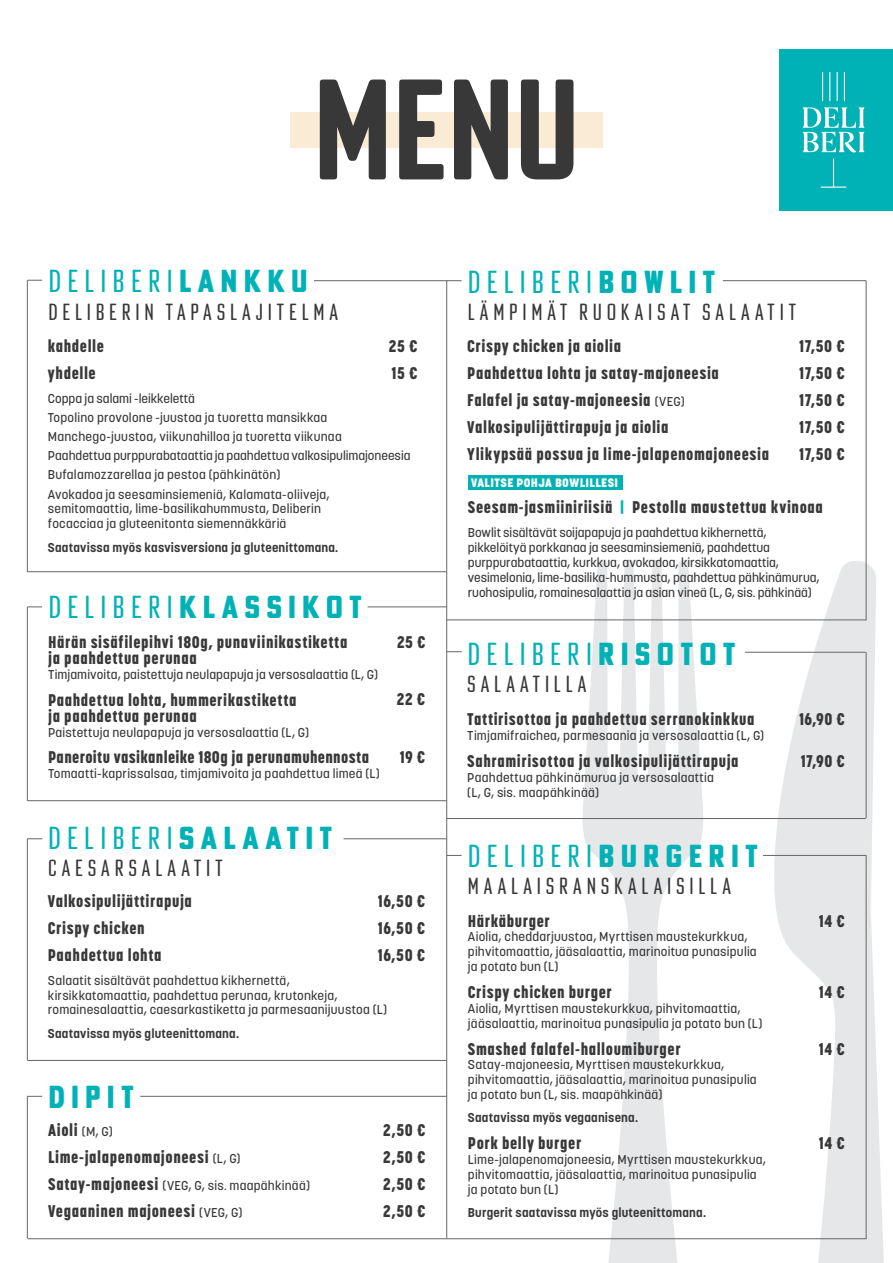
<style>
.page{position:relative;width:893px;height:1263px;background:#fff}
.page>*{position:absolute;margin:0;border:0;box-sizing:border-box;transform-origin:0 0}
.t1{font:700 139.65px "Poster Gothic Round Ex Cond ATF";color:#383839}
.t2{font:31.2px "Poster Gothic Round Ex Cond ATF";letter-spacing:.19em;color:#00b2b6}
.t3{font:800 31.2px "Poster Gothic Round Ex Cond ATF";letter-spacing:.195em;color:#00b2b6}
.t4{font:22.8px "Poster Gothic Round Ex Cond ATF";letter-spacing:.2em;color:#383839}
.t5{font:800 16.8px/26.8px "Korolev Condensed";letter-spacing:.035em;color:#383839}
.t6{font:500 12.75px/14.9px "Korolev";letter-spacing:.015em;color:#383839}
.t7{font:500 12.75px/14.9px "Korolev";letter-spacing:-.005em;color:#383839}
.t8{font:700 12.75px "Korolev";letter-spacing:.015em;color:#383839}
.t9{font:800 12.15px "Korolev";letter-spacing:.035em;color:#fff}
.s1{font-weight:800}
.s2{font-weight:400}
.s3{font-family:"Korolev";font-weight:500;font-size:12.75px}
.s4{font-family:"Korolev Condensed";font-weight:800;font-size:16.8px}
.s5{color:#00b2b6}
</style>
<div class="page">
<div style="left:290px;top:112px;width:313px;height:35px;background:#f9ebd4"></div>
<div style="left:780px;top:49px;width:113px;height:162px;background:#00b2b5"></div>
<svg style="left:821px;top:158px;width:25px;height:30px"></svg>
<svg style="left:829px;top:72px;width:1px;height:29px"></svg>
<svg style="left:822px;top:72px;width:1px;height:29px"></svg>
<svg style="left:837px;top:72px;width:1px;height:29px"></svg>
<svg style="left:844px;top:72px;width:1px;height:29px"></svg>
<svg style="left:803px;top:107px;width:61px;height:45px"></svg>
<svg style="left:753px;top:559px;width:131px;height:704px"></svg>
<svg style="left:580px;top:560px;width:126px;height:703px"></svg>
<hr style="left:446px;top:281px;width:1px;height:957px;background:#666669">
<hr style="left:866px;top:281px;width:1px;height:339px;background:#666669">
<svg style="left:28px;top:607px;width:14px;height:1px"></svg>
<svg style="left:27px;top:838px;width:15px;height:1px"></svg>
<svg style="left:447px;top:280px;width:14px;height:1px"></svg>
<svg style="left:28px;top:280px;width:14px;height:1px"></svg>
<hr style="left:27px;top:280px;width:1px;height:292px;background:#666669">
<hr style="left:27px;top:571px;width:420px;height:1px;background:#666669">
<svg style="left:447px;top:855px;width:14px;height:1px"></svg>
<hr style="left:447px;top:620px;width:419px;height:1px;background:#666669">
<hr style="left:446px;top:818px;width:420px;height:1px;background:#666669">
<hr style="left:28px;top:800px;width:419px;height:1px;background:#666669">
<hr style="left:28px;top:1238px;width:838px;height:1px;background:#666669">
<hr style="left:27px;top:607px;width:1px;height:194px;background:#666669">
<hr style="left:27px;top:839px;width:1px;height:221px;background:#666669">
<hr style="left:866px;top:652px;width:1px;height:166px;background:#666669">
<hr style="left:866px;top:856px;width:1px;height:383px;background:#666669">
<hr style="left:763px;top:855px;width:103px;height:1px;background:#666669">
<hr style="left:723px;top:280px;width:143px;height:1px;background:#666669">
<hr style="left:314px;top:280px;width:133px;height:1px;background:#666669">
<hr style="left:343px;top:838px;width:104px;height:1px;background:#666669">
<hr style="left:368px;top:607px;width:79px;height:1px;background:#666669">
<div style="left:468px;top:475px;width:155px;height:15px;background:#00b2b6"></div>
<hr style="left:27px;top:1060px;width:419px;height:1px;background:#666669">
<svg style="left:28px;top:1096px;width:14px;height:1px"></svg>
<hr style="left:140px;top:1096px;width:306px;height:1px;background:#666669">
<svg style="left:446px;top:651px;width:16px;height:1px"></svg>
<hr style="left:745px;top:652px;width:121px;height:1px;background:#666669">
<hr style="left:27px;top:1096px;width:1px;height:142px;background:#666669">
<h1 class="t1" style="left:312px;top:39px;width:271px">MENU</h1>
<h2 class="t2" style="left:48px;top:262px;width:261px">DELIBERI<span class="s1">LANKKU</span></h2>
<h3 class="t4" style="left:48px;top:298px;width:292px">DELIBERIN TAPASLAJITELMA</h3>
<h3 class="t5" style="left:48px;top:333px;width:58px">kahdelle yhdelle</h3>
<p class="t6" style="left:48px;top:389px;width:364px;line-height:19px">Coppa ja salami -leikkelettä<br>Topolino provolone -juustoa ja tuoretta mansikkaa Manchego-juustoa, viikunahilloa ja tuoretta viikunaa<br>Paahdettua purppurabataattia ja paahdettua valkosipulimajoneesia Bufalamozzarellaa ja pestoa (pähkinätön)<br>Avokadoa ja seesaminsiemeniä, Kalamata-oliiveja,</p>
<p class="t6" style="left:48px;top:501px;width:275px">semitomaattia, lime-basilikahummusta, Deliberin focacciaa ja gluteenitonta siemennäkkäriä</p>
<p class="t8" style="left:48px;top:539px;width:292px">Saatavissa myös kasvisversiona ja gluteenittomana.</p>
<h3 class="t5" style="left:389px;top:332px;width:30px">25 €<br>15 €</h3>
<h2 class="t3" style="left:48px;top:586px;width:315px"><span class="s2">DELIBERI</span>KLASSIKOT</h2>
<h3 class="t5" style="left:48px;top:633px;width:301px;line-height:16.2px">Härän sisäfilepihvi 180g, punaviinikastiketta ja paahdettua perunaa</h3>
<p class="t6" style="left:48px;top:667px;width:331px">Timjamivoita, paistettuja neulapapuja ja versosalaattia (L, G)</p>
<h3 class="t5" style="left:48px;top:691px;width:250px;line-height:16.2px">Paahdettua lohta, hummerikastiketta ja paahdettua perunaa</h3>
<p class="t6" style="left:48px;top:725px;width:262px">Paistettuja neulapapuja ja versosalaattia (L, G)</p>
<h3 class="t5" style="left:48px;top:744px;width:323px">Paneroitu vasikanleike 180g ja perunamuhennosta</h3>
<p class="t6" style="left:48px;top:766px;width:333px">Tomaatti-kaprissalsaa, timjamivoita ja paahdettua limeä (L)</p>
<h2 class="t2" style="left:48px;top:818px;width:286px">DELIBERI<span class="s1">SALAATIT</span></h2>
<h3 class="t4" style="left:48px;top:853px;width:176px">CAESARSALAATIT</h3>
<h3 class="t5" style="left:397px;top:628px;width:30px">25 €</h3>
<h3 class="t5" style="left:397px;top:685px;width:30px">22 €</h3>
<h3 class="t5" style="left:400px;top:744px;width:27px">19 €</h3>
<h3 class="t5" style="left:48px;top:887px;width:146px">Valkosipulijättirapuja<br>Crispy chicken<br>Paahdettua lohta</h3>
<p class="t6" style="left:48px;top:973px;width:341px">Salaatit sisältävät paahdettua kikhernettä, kirsikkatomaattia, paahdettua perunaa, krutonkeja, romainesalaattia, caesarkastiketta ja parmesaanijuustoa (L)</p>
<p class="t8" style="left:48px;top:1025px;width:193px">Saatavissa myös gluteenittomana.</p>
<h3 class="t5" style="left:378px;top:887px;width:49px;text-align:justify">16,50 € 16,50 € 16,50 €</h3>
<h2 class="t3" style="left:48px;top:1076px;width:87px">DIPIT</h2>
<h3 class="t5" style="left:48px;top:1117px;width:194px">Aioli <span class="s3">(M, G)<br></span>Lime-jalapenomajoneesi <span class="s3">(L, G)</span></h3>
<p class="t6" style="left:48px;top:1178px;width:263px"><span class="s4">Satay-majoneesi</span> (VEG, G, sis. maapähkinää)</p>
<h3 class="t5" style="left:48px;top:1197px;width:196px">Vegaaninen majoneesi <span class="s3">(VEG, G)</span></h3>
<h3 class="t5" style="left:383px;top:1117px;width:44px;text-align:justify">2,50 € 2,50 € 2,50 € 2,50 €</h3>
<h2 class="t2" style="left:467px;top:262px;width:249px">DELIBERI<span class="s1">BOWLIT</span></h2>
<h3 class="t4" style="left:467px;top:298px;width:330px">LÄMPIMÄT RUOKAISAT SALAATIT</h3>
<h3 class="t5" style="left:467px;top:333px;width:303px">Crispy chicken ja aiolia<br>Paahdettua lohta ja satay-majoneesia<br>Falafel ja satay-majoneesia <span class="s3">(VEG)<br></span>Valkosipulijättirapuja ja aiolia<br>Ylikypsää possua ja lime-jalapenomajoneesia</h3>
<p class="t9" style="left:471px;top:475px;width:149px">VALITSE POHJA BOWLILLESI</p>
<h3 class="t5" style="left:799px;top:333px;width:47px;text-align:justify">17,50 € 17,50 € 17,50 € 17,50 € 17,50 €</h3>
<h3 class="t5" style="left:468px;top:494px;width:357px">Seesam-jasmiiniriisiä <span class="s5">|</span> Pestolla maustettua kvinoaa</h3>
<p class="t7" style="left:468px;top:525px;width:353px">Bowlit sisältävät soijapapuja ja paahdettua kikhernettä, pikkelöityä porkkanaa ja seesaminsiemeniä, paahdettua purppurabataattia, kurkkua, avokadoa, kirsikkatomaattia, vesimelonia, lime-basilika-hummusta, paahdettua pähkinämurua, ruohosipulia, romainesalaattia ja asian vineä (L, G, sis. pähkinää)</p>
<h2 class="t2" style="left:467px;top:634px;width:269px">DELIBERI<span class="s1">RISOTOT</span></h2>
<h3 class="t4" style="left:467px;top:670px;width:121px">SALAATILLA</h3>
<h3 class="t5" style="left:467px;top:706px;width:289px">Tattirisottoa ja paahdettua serranokinkkua</h3>
<p class="t6" style="left:467px;top:728px;width:298px">Timjamifraichea, parmesaania ja versosalaattia (L, G)</p>
<h3 class="t5" style="left:467px;top:747px;width:273px">Sahramirisottoa ja valkosipulijättirapuja</h3>
<p class="t6" style="left:467px;top:770px;width:248px">Paahdettua pähkinämurua ja versosalaattia (L, G, sis. maapähkinää)</p>
<h2 class="t2" style="left:467px;top:836px;width:291px">DELIBERI<span class="s1">BURGERIT</span></h2>
<h3 class="t4" style="left:467px;top:872px;width:265px">MAALAISRANSKALAISILLA</h3>
<h3 class="t5" style="left:468px;top:907px;width:83px">Härkäburger</h3>
<p class="t6" style="left:468px;top:929px;width:290px">Aiolia, cheddarjuustoa, Myrttisen maustekurkkua, pihvitomaattia, jääsalaattia, marinoitua punasipulia ja potato bun (L)</p>
<h3 class="t5" style="left:468px;top:978px;width:145px">Crispy chicken burger</h3>
<p class="t6" style="left:468px;top:1001px;width:296px">Aiolia, Myrttisen maustekurkkua, pihvitomaattia, jääsalaattia, marinoitua punasipulia ja potato bun (L)</p>
<h3 class="t5" style="left:468px;top:1035px;width:214px">Smashed falafel-halloumiburger</h3>
<p class="t6" style="left:468px;top:1057px;width:290px">Satay-majoneesia, Myrttisen maustekurkkua, pihvitomaattia, jääsalaattia, marinoitua punasipulia ja potato bun (L, sis. maapähkinää)</p>
<p class="t8" style="left:468px;top:1110px;width:172px">Saatavissa myös vegaanisena.</p>
<h3 class="t5" style="left:468px;top:1130px;width:115px">Pork belly burger</h3>
<p class="t6" style="left:468px;top:1152px;width:299px">Lime-jalapenomajoneesia, Myrttisen maustekurkkua, pihvitomaattia, jääsalaattia, marinoitua punasipulia ja potato bun (L)</p>
<p class="t8" style="left:468px;top:1205px;width:240px">Burgerit saatavissa myös gluteenittomana.</p>
<h3 class="t5" style="left:799px;top:706px;width:47px">16,90 €</h3>
<h3 class="t5" style="left:801px;top:747px;width:46px">17,90 €</h3>
<h3 class="t5" style="left:819px;top:907px;width:27px">14 €</h3>
<h3 class="t5" style="left:819px;top:978px;width:27px">14 €</h3>
<h3 class="t5" style="left:819px;top:1035px;width:27px">14 €</h3>
<h3 class="t5" style="left:819px;top:1129px;width:27px">14 €</h3>
</div>
